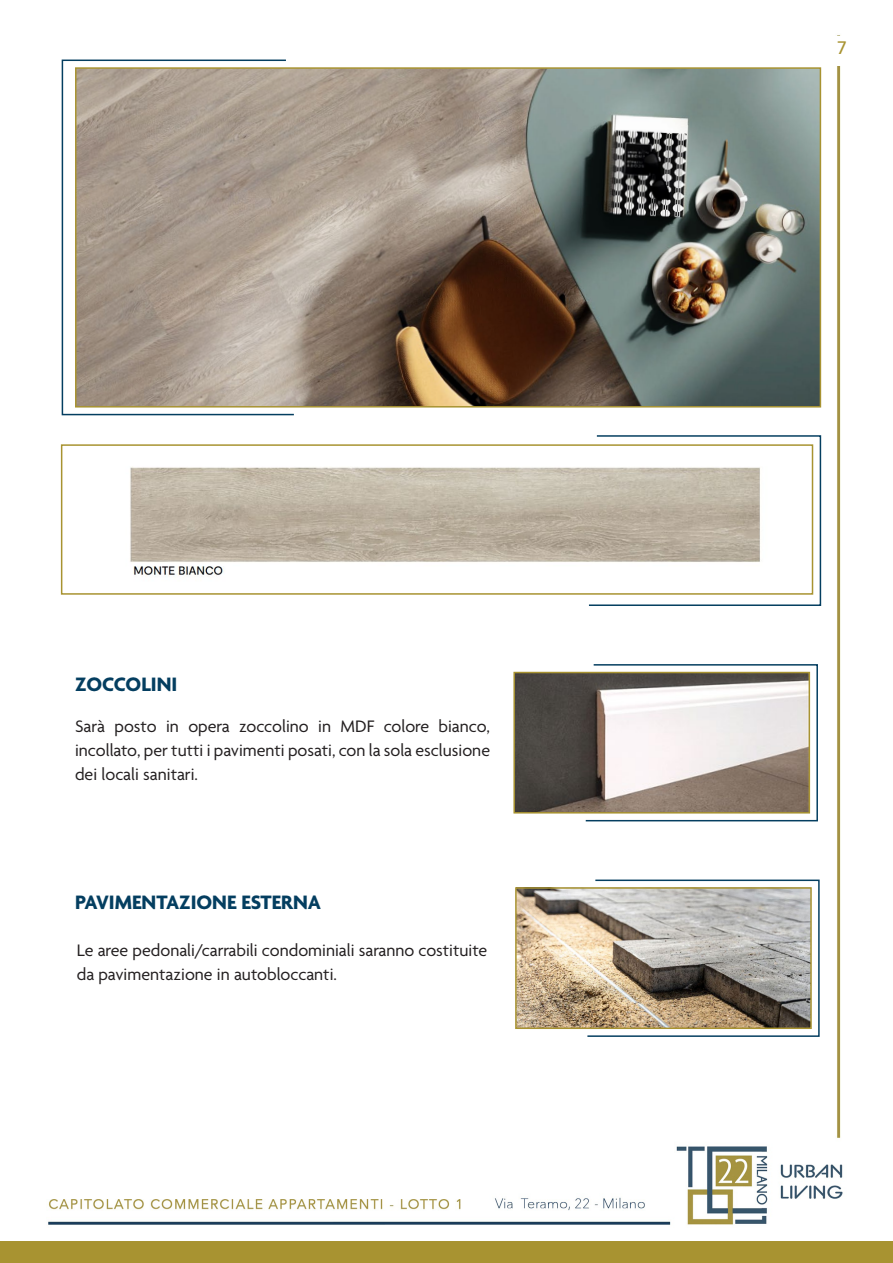
<style>
.page{position:relative;width:893px;height:1263px;background:#fff}
.page>*{position:absolute;margin:0;border:0;box-sizing:border-box;transform-origin:0 0}
.Stile_di_paragrafo_3{font:700 21px "Agenda";color:#043e60}
.TESTI{font:18px/24px "Agenda";color:#231f20;text-align:justify}
.t1{font:500 18px "Avenir";color:#a89331}
</style>
<div class="page">
<img style="left:0;top:35px;width:893px;height:1207px">
<div style="left:0;top:1242px;width:893px;height:21px;background:#a89331"></div>
<svg style="left:61px;top:59px;width:234px;height:357px"></svg>
<img style="left:78px;top:70px;width:740px;height:334px">
<div style="left:75px;top:67px;width:746px;height:340px;border:2px solid #a89331"></div>
<svg style="left:584px;top:663px;width:235px;height:159px"></svg>
<svg style="left:586px;top:879px;width:234px;height:159px"></svg>
<img style="left:516px;top:675px;width:291px;height:135px">
<div style="left:513px;top:672px;width:297px;height:141px;border:2px solid #a89331"></div>
<img style="left:518px;top:890px;width:291px;height:136px">
<div style="left:515px;top:887px;width:297px;height:142px;border:2px solid #a89331"></div>
<div style="left:828px;top:36px;width:28px;height:30px;background:#fff"></div>
<img style="left:104px;top:452px;width:483px;height:138px">
<div style="left:61px;top:444px;width:752px;height:151px;border:2px solid #a89331"></div>
<svg style="left:587px;top:434px;width:235px;height:173px"></svg>
<p class="Stile_di_paragrafo_3" style="left:75px;top:673px;width:104px">ZOCCOLINI</p>
<p class="TESTI" style="left:75px;top:716px;width:417px">Sarà posto in opera zoccolino in MDF colore bianco, incollato, per tutti i pavimenti posati, con la sola esclusione dei locali sanitari.</p>
<p class="Stile_di_paragrafo_3" style="left:75px;top:890px;width:248px">PAVIMENTAZIONE ESTERNA</p>
<p class="TESTI" style="left:77px;top:939px;width:412px">Le aree pedonali/carrabili condominiali saranno costituite da pavimentazione in autobloccanti.</p>
<p class="t1" style="left:837px;top:33px;width:12px">7</p>
</div>
